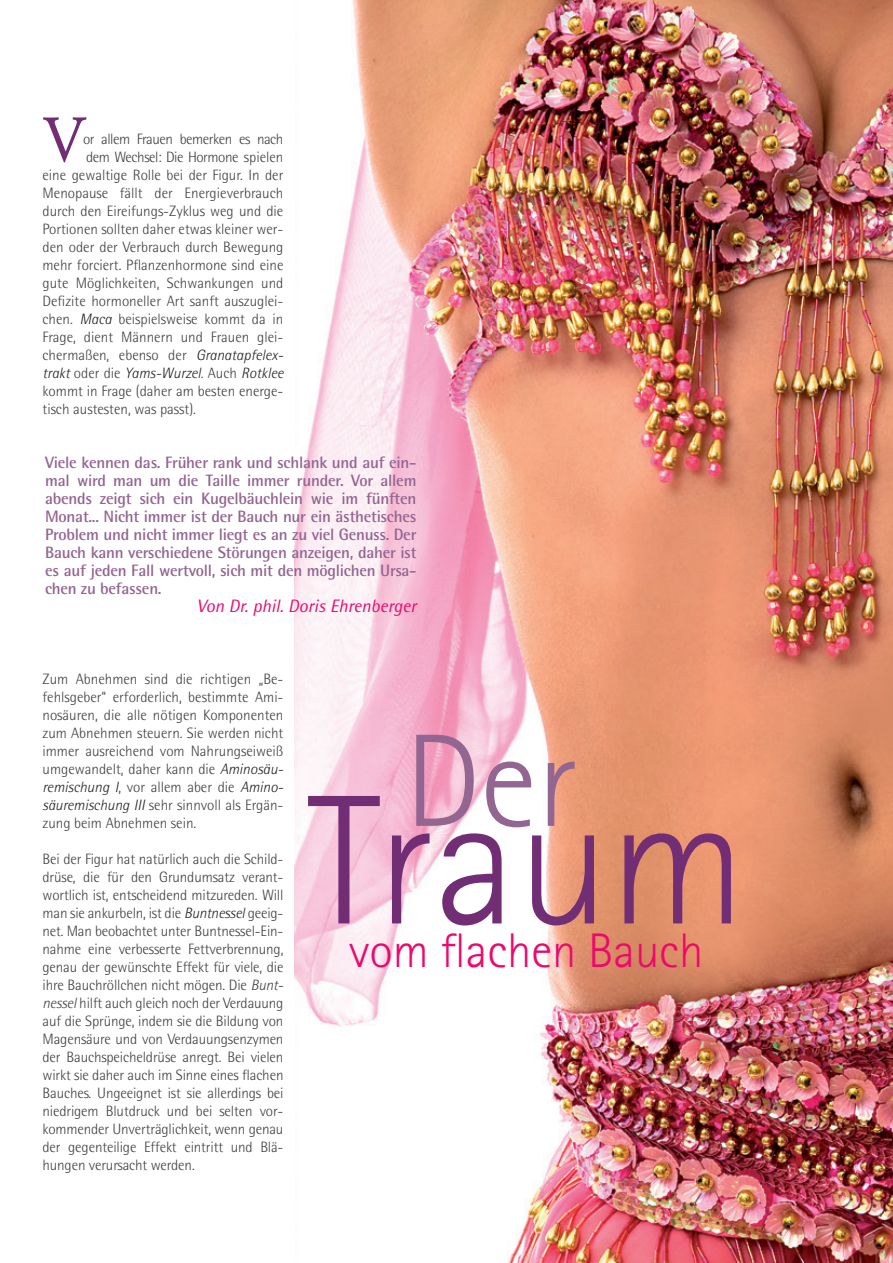
<style>
.page{position:relative;width:893px;height:1263px;background:#fff}
.page>*{position:absolute;margin:0;border:0;box-sizing:border-box;transform-origin:0 0}
.t1{font:300 184.8px "AT Rotis Sans Serif";color:#712e74}
.t2{font:300 132px "AT Rotis Sans Serif";color:#936591}
.t3{font:63px "Garamond BQ";color:#712e74}
.t4{font:300 48.6px "AT Rotis Sans Serif";color:#ec096d}
.t5{font:italic 18px "AT Rotis Semi Sans";color:#ec096d}
.t6{font:700 16.5px/18px "AT Rotis Semi Sans";letter-spacing:-.015em;color:#936591;text-align:justify}
.t7{font:300 15px/18px "AT Rotis Semi Sans";letter-spacing:-.01em;color:#3e3e3f}
.t8{font:300 15px "AT Rotis Semi Sans";letter-spacing:-.03em;color:#3e3e3f}
.t9{font:italic 300 15px "AT Rotis Semi Sans";color:#231f20}
.s1{font-style:italic;color:#231f20}
.s2{font-style:normal;color:#3e3e3f}
.s3{font-style:italic}
</style>
<div class="page">
<img style="left:294px;top:0;width:599px;height:1263px">
<h3 class="t3" style="left:43px;top:103px;width:45px">V</h3>
<p class="t8" style="left:83px;top:132px;width:202px">or allem Frauen bemerken es nach</p>
<p class="t8" style="left:86px;top:150px;width:199px">dem Wechsel: Die Hormone spielen</p>
<p class="t7" style="left:43px;top:167px;width:242px">eine gewaltige Rolle bei der Figur. In der</p>
<p class="t7" style="left:43px;top:185px;width:242px">Menopause fällt der Energieverbrauch</p>
<p class="t7" style="left:43px;top:203px;width:242px">durch den Eireifungs-Zyklus weg und die</p>
<p class="t7" style="left:43px;top:221px;width:242px">Portionen sollten daher etwas kleiner wer-</p>
<p class="t7" style="left:43px;top:239px;width:242px">den oder der Verbrauch durch Bewegung</p>
<p class="t7" style="left:43px;top:257px;width:242px">mehr forciert. Pflanzenhormone sind eine</p>
<p class="t7" style="left:43px;top:275px;width:242px">gute Möglichkeiten, Schwankungen und</p>
<p class="t7" style="left:43px;top:293px;width:242px">Defizite hormoneller Art sanft auszuglei-</p>
<p class="t7" style="left:43px;top:311px;width:242px">chen. <span class="s1">Maca</span> beispielsweise kommt da in</p>
<p class="t7" style="left:43px;top:329px;width:242px">Frage, dient Männern und Frauen glei-</p>
<p class="t7" style="left:43px;top:347px;width:240px">chermaßen, ebenso der <span class="s1">Granatapfelex-</span></p>
<p class="t9" style="left:43px;top:367px;width:242px">trakt <span class="s2">oder die</span> Yams-Wurzel<span class="s2">. Auch</span> Rotklee</p>
<p class="t7" style="left:43px;top:383px;width:242px">kommt in Frage (daher am besten energe-</p>
<p class="t7" style="left:43px;top:401px;width:155px">tisch austesten, was passt).</p>
<p class="t6" style="left:45px;top:455px;width:373px">Viele kennen das. Früher rank und schlank und auf ein&shy;mal wird man um die Taille immer runder. Vor allem abends zeigt sich ein Kugelbäuchlein wie im fünften Monat... Nicht immer ist der Bauch nur ein ästhetisches Problem und nicht immer liegt es an zu viel Genuss. Der Bauch kann verschiedene Störungen anzeigen, daher ist es auf jeden Fall wertvoll, sich mit den möglichen Ursa&shy;chen zu befassen.</p>
<p class="t5" style="left:197px;top:600px;width:221px">Von Dr. phil. Doris Ehrenberger</p>
<p class="t7" style="left:43px;top:671px;width:242px">Zum Abnehmen sind die richtigen „Be&shy;fehlsgeber“ erforderlich, bestimmte Ami&shy;nosäuren, die alle nötigen Komponenten zum Abnehmen steuern. Sie werden nicht immer ausreichend vom Nahrungseiweiß umgewandelt, daher kann die <span class="s1">Aminosäu&shy;remischung I</span>, vor allem aber die <span class="s1">Amino&shy;säuremischung III</span> sehr sinnvoll als Ergän&shy;zung beim Abnehmen sein.</p>
<p class="t7" style="left:43px;top:851px;width:242px">Bei der Figur hat natürlich auch die Schild&shy;drüse, die für den Grundumsatz verant&shy;wortlich ist, entscheidend mitzureden. Will man sie ankurbeln, ist die <span class="s1">Buntnessel</span> geeig&shy;net. Man beobachtet unter Buntnessel-Ein&shy;nahme eine verbesserte Fettverbrennung, genau der gewünschte Effekt für viele, die ihre Bauchröllchen nicht mögen. Die <span class="s3">Bunt&shy;nessel</span> hilft auch gleich noch der Verdauung auf die Sprünge, indem sie die Bildung von Magensäure und von Verdauungsenzymen der Bauchspeicheldrüse anregt. Bei vielen wirkt sie daher auch im Sinne eines flachen Bauches. Ungeeignet ist sie allerdings bei niedrigem Blutdruck und bei selten vor&shy;kommender Unverträglichkeit, wenn genau der gegenteilige Effekt eintritt und Blä&shy;hungen verursacht werden.</p>
<h2 class="t2" style="left:405px;top:703px;width:175px">Der</h2>
<h1 class="t1" style="left:308px;top:751px;width:439px">Traum</h1>
<h3 class="t4" style="left:349px;top:922px;width:356px">vom flachen Bauch</h3>
</div>
